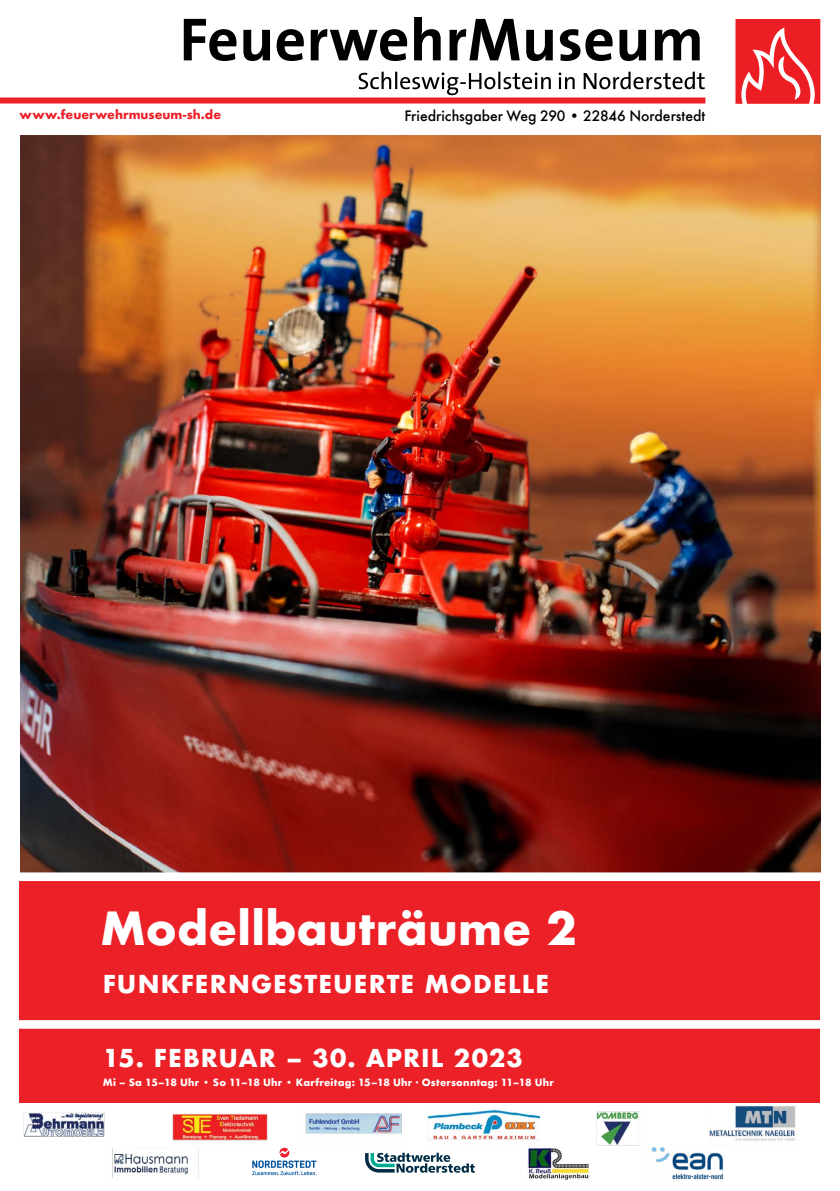
<style>
.page{position:relative;width:840px;height:1191px;background:#fff}
.page>*{position:absolute;margin:0;border:0;box-sizing:border-box;transform-origin:0 0}
.t1{font:700 44.4px "Futura";letter-spacing:.005em;color:#fff}
.t2{font:700 24px "Futura";letter-spacing:.045em;color:#fff}
.t3{font:500 14px "Futura";letter-spacing:-.005em;color:#000}
.t4{font:700 12px "Futura";letter-spacing:.005em;color:#ec2128}
.t5{font:700 9.6px "Futura";letter-spacing:.025em;color:#fff}
</style>
<div class="page">
<img style="left:20px;top:135px;width:799px;height:737px">
<div style="left:20px;top:881px;width:799px;height:221px;background:#ec2128"></div>
<div style="left:0;top:97px;width:705px;height:6px;background:#ec2128"></div>
<svg style="left:184px;top:18px;width:515px;height:43px"></svg>
<svg style="left:735px;top:19px;width:84px;height:85px;background:#ef4349"></svg>
<svg style="left:358px;top:72px;width:192px;height:23px"></svg>
<svg style="left:558px;top:72px;width:146px;height:17px"></svg>
<div style="left:0;top:1020px;width:839px;height:8px;background:#fff"></div>
<img style="left:709px;top:1105px;width:87px;height:36px">
<img style="left:112px;top:1148px;width:87px;height:30px">
<img style="left:23px;top:1112px;width:82px;height:25px">
<img style="left:427px;top:1110px;width:112px;height:30px">
<svg style="left:252px;top:1147px;width:64px;height:28px"></svg>
<img style="left:172px;top:1114px;width:96px;height:27px">
<img style="left:305px;top:1113px;width:97px;height:21px">
<svg style="left:365px;top:1152px;width:109px;height:20px"></svg>
<img style="left:596px;top:1111px;width:43px;height:35px">
<img style="left:651px;top:1146px;width:73px;height:34px">
<img style="left:527px;top:1147px;width:61px;height:32px">
<p class="t4" style="left:20px;top:106px;width:203px">www.feuerwehrmuseum-sh.de</p>
<h3 class="t3" style="left:404px;top:106px;width:302px">Friedrichsgaber Weg 290 • 22846 Norderstedt</h3>
<h1 class="t1" style="left:100px;top:896px;width:477px">Modellbauträume 2</h1>
<h2 class="t2" style="left:103px;top:966px;width:447px">FUNKFERNGESTEUERTE MODELLE</h2>
<h2 class="t2" style="left:103px;top:1040px;width:421px">15. FEBRUAR – 30. APRIL 2023</h2>
<p class="t5" style="left:103px;top:1075px;width:452px">Mi – Sa 15–18 Uhr • So 11–18 Uhr • Karfreitag: 15–18 Uhr · Ostersonntag: 11–18 Uhr</p>
</div>
